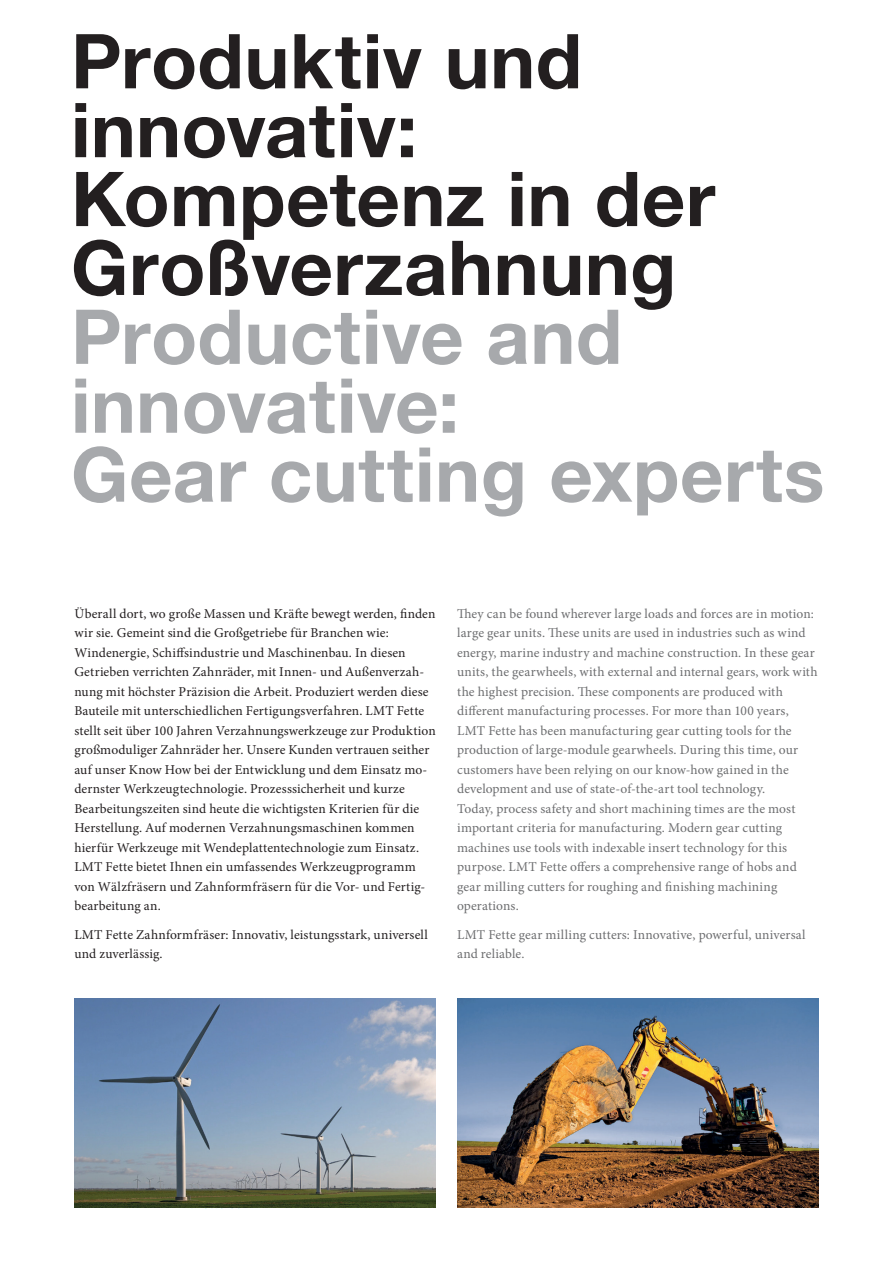
<style>
.page{position:relative;width:893px;height:1263px;background:#fff}
.page>*{position:absolute;margin:0;border:0;box-sizing:border-box;transform-origin:0 0}
.t1{font:700 75.75px/68.8px "Helvetica Neue LT Pro";letter-spacing:.005em;color:#231f20}
.t2{font:700 75.75px/68.8px "Helvetica Neue LT Pro";letter-spacing:.01em;color:#a7a9ac}
.t3{font:13.5px/19.5px "Minion Pro";letter-spacing:.01em;color:#231f20}
.t4{font:13.5px/19.5px "Minion Pro";letter-spacing:.01em;color:#6d6e70}
</style>
<div class="page">
<img style="left:457px;top:998px;width:362px;height:210px">
<img style="left:74px;top:998px;width:362px;height:210px">
<h1 class="t1" style="left:71px;top:35px;width:646px">Produktiv und innovativ:<br>Kompetenz in der<br>Großverzahnung</h1>
<h1 class="t2" style="left:71px;top:310px;width:755px">Productive and innovative:<br>Gear cutting experts</h1>
<p class="t3" style="left:74px;top:605px;width:363px">Überall dort, wo große Massen und Kräfte bewegt werden, finden wir sie. Gemeint sind die Großgetriebe für Branchen wie:<br>Windenergie, Schiffsindustrie und Maschinenbau. In diesen<br>Ge trieben verrichten Zahnräder, mit Innen- und Außenverzah&shy;nung mit höchster Präzision die Arbeit. Produziert werden diese Bauteile mit unterschiedlichen Fertigungsverfahren. LMT Fette stellt seit über 100 Jahren Verzahnungswerkzeuge zur Produktion großmoduliger Zahnräder her. Unsere Kunden vertrauen seither auf unser Know How bei der Entwicklung und dem Einsatz mo&shy;dernster Werkzeugtechnologie. Prozesssicherheit und kurze Bearbeitungszeiten sind heute die wichtigsten Kriterien für die Herstellung. Auf modernen Verzahnungsmaschinen kommen hierfür Werkzeuge mit Wendeplattentechnologie zum Einsatz.<br>LMT Fette bietet Ihnen ein umfassendes Werkzeugprogramm von Wälzfräsern und Zahnformfräsern für die Vor- und Fertig&shy;bearbeitung an.</p>
<p class="t3" style="left:74px;top:926px;width:355px">LMT Fette Zahnformfräser: Innovativ, leistungsstark, universell und zuverlässig.</p>
<p class="t4" style="left:457px;top:605px;width:362px">They can be found wherever large loads and forces are in motion: large gear units. These units are used in industries such as wind energy, marine industry and machine construction. In these gear units, the gearwheels, with external and internal gears, work with the highest precision. These components are produced with different manufacturing processes. For more than 100 years, LMT Fette has been manufacturing gear cutting tools for the production of large-module gearwheels. During this time, our customers have been relying on our know-how gained in the development and use of state-of-the-art tool technology.<br>Today, process safety and short machining times are the most important criteria for manufacturing. Modern gear cutting machines use tools with indexable insert technology for this purpose. LMT Fette offers a comprehensive range of hobs and gear milling cutters for roughing and finishing machining operations.</p>
<p class="t4" style="left:457px;top:926px;width:350px">LMT Fette gear milling cutters: Innovative, powerful, universal and reliable.</p>
</div>
